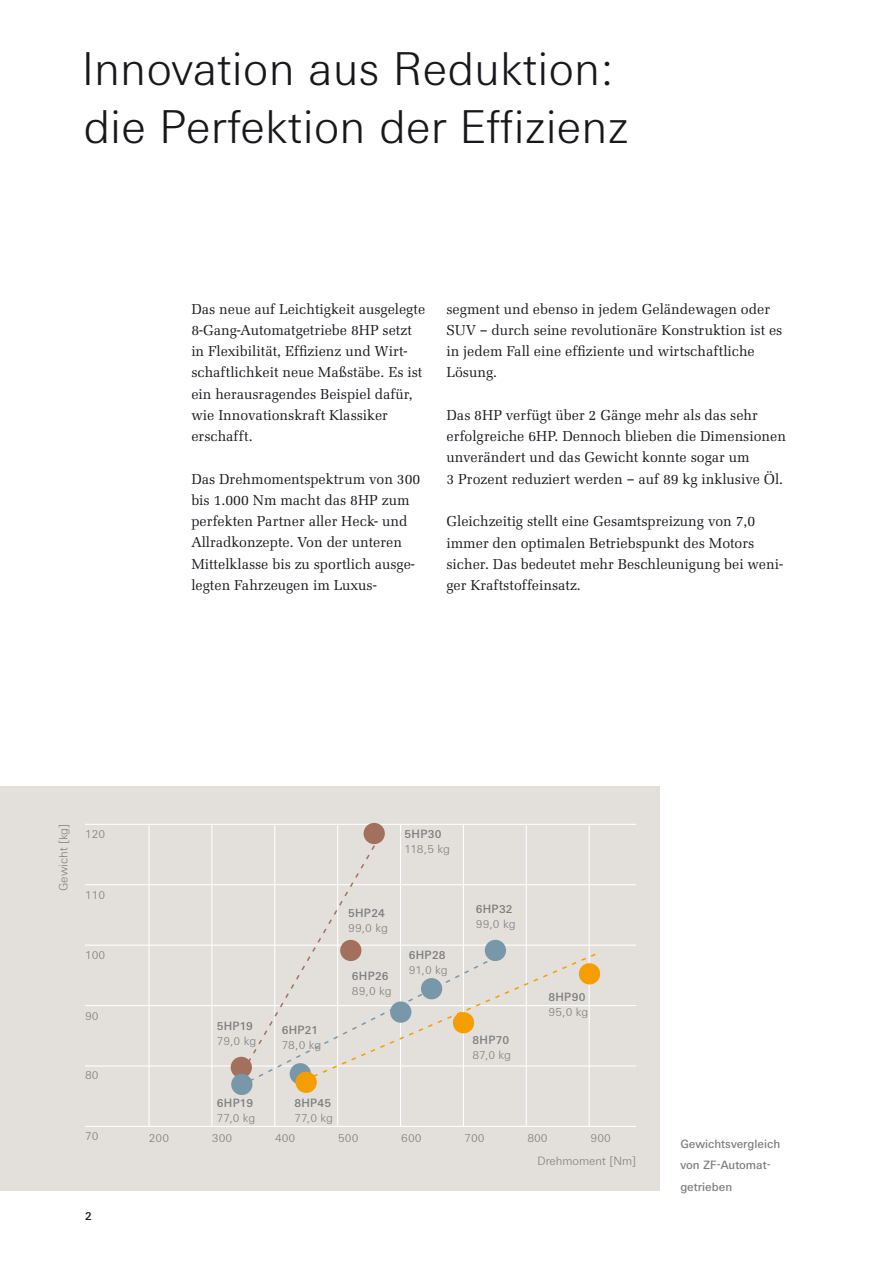
<style>
.page{position:relative;width:893px;height:1263px;background:#fff}
.page>*{position:absolute;margin:0;border:0;box-sizing:border-box;transform-origin:0 0}
.t1{font:300 47.25px/58.5px "ZF Sans";color:#1a171c}
.t2{font:13.65px/21.3px "ZF Serif";color:#1a171c}
.t3{font:300 12px "ZF Sans";color:#7b7c7e}
.t4{font:500 12px/21.3px "ZF Sans";color:#7b7c7e}
.t5{font:500 12px "ZF Sans";color:#1a171c}
</style>
<div class="page">
<div style="left:0;top:787px;width:659px;height:404px;background:#e3e0db"></div>
<hr style="left:589px;top:825px;width:1px;height:302px;background:#fff">
<hr style="left:148px;top:825px;width:2px;height:302px;background:#fff">
<hr style="left:211px;top:825px;width:1px;height:302px;background:#fff">
<hr style="left:274px;top:825px;width:1px;height:302px;background:#fff">
<hr style="left:337px;top:825px;width:1px;height:302px;background:#fff">
<hr style="left:400px;top:825px;width:1px;height:302px;background:#fff">
<hr style="left:463px;top:825px;width:1px;height:302px;background:#fff">
<hr style="left:526px;top:825px;width:1px;height:302px;background:#fff">
<hr style="left:85px;top:1126px;width:551px;height:1px;background:#fff">
<hr style="left:85px;top:1065px;width:551px;height:1px;background:#fff">
<hr style="left:85px;top:1005px;width:551px;height:1px;background:#fff">
<hr style="left:85px;top:884px;width:551px;height:1px;background:#fff">
<hr style="left:85px;top:824px;width:551px;height:1px;background:#fff">
<hr style="left:85px;top:944px;width:551px;height:2px;background:#fff">
<svg style="left:246px;top:834px;width:351px;height:249px"></svg>
<div style="left:453px;top:1012px;width:21px;height:21px;background:#f49e00;border-radius:50%"></div>
<div style="left:579px;top:963px;width:21px;height:21px;background:#f49e00;border-radius:50%"></div>
<div style="left:295px;top:1071px;width:22px;height:22px;background:#f49e00;border-radius:50%"></div>
<div style="left:485px;top:940px;width:21px;height:21px;background:#7898aa;border-radius:50%"></div>
<div style="left:421px;top:978px;width:21px;height:21px;background:#7898aa;border-radius:50%"></div>
<div style="left:390px;top:1001px;width:21px;height:22px;background:#7898aa;border-radius:50%"></div>
<div style="left:364px;top:823px;width:21px;height:21px;background:#a3705d;border-radius:50%"></div>
<div style="left:231px;top:1057px;width:21px;height:21px;background:#a3705d;border-radius:50%"></div>
<div style="left:231px;top:1074px;width:21px;height:21px;background:#7898aa;border-radius:50%"></div>
<h1 class="t1" style="left:82px;top:44px;width:548px">Innovation aus Reduktion: die Perfektion der Effizienz</h1>
<p class="t2" style="left:191px;top:299px;width:235px">Das neue auf Leichtigkeit ausgelegte<br>8-Gang-Automatgetriebe 8HP setzt in Flexibilität, Effizienz und Wirt&shy;schaftlichkeit neue Maßstäbe. Es ist ein heraus ragendes Beispiel dafür, wie Innovationskraft Klassiker erschafft.</p>
<p class="t2" style="left:191px;top:469px;width:231px">Das Drehmomentspektrum von 300 bis 1.000 Nm macht das 8HP zum perfekten Partner aller Heck- und<br>Allradkonzepte. Von der unteren<br>Mittelklasse bis zu sportlich ausge&shy;legten Fahrzeugen im Luxus-</p>
<p class="t2" style="left:446px;top:299px;width:337px">segment und ebenso in jedem Geländewagen oder SUV – durch seine revolutionäre Konstruktion ist es in jedem Fall eine effiziente und wirtschaftliche Lösung.</p>
<p class="t2" style="left:446px;top:406px;width:341px">Das 8HP verfügt über 2 Gänge mehr als das sehr erfolgreiche 6HP. Dennoch blieben die Dimensionen unverändert und das Gewicht konnte sogar um<br>3 Prozent reduziert werden – auf 89 kg inklusive Öl.</p>
<p class="t2" style="left:446px;top:512px;width:338px">Gleichzeitig stellt eine Gesamtspreizung von 7,0 immer den optimalen Betriebspunkt des Motors sicher. Das bedeutet mehr Beschleunigung bei weni&shy;ger Kraftstoffeinsatz.</p>
<p class="t3" style="left:59px;top:891px;width:68px;rotate:-90deg">Gewicht [kg]</p>
<p class="t3" style="left:85px;top:829px;width:22px">120</p>
<p class="t3" style="left:85px;top:891px;width:22px">110</p>
<p class="t3" style="left:85px;top:951px;width:22px">100</p>
<p class="t3" style="left:85px;top:1012px;width:15px">90</p>
<p class="t3" style="left:85px;top:1070px;width:15px">80</p>
<p class="t3" style="left:85px;top:1132px;width:15px">70</p>
<p class="t5" style="left:85px;top:1212px;width:8px">2</p>
<p class="t4" style="left:217px;top:1016px;width:38px">5HP19</p>
<p class="t3" style="left:217px;top:1037px;width:41px">79,0 kg</p>
<p class="t4" style="left:217px;top:1093px;width:38px">6HP19</p>
<p class="t3" style="left:217px;top:1113px;width:40px">77,0 kg</p>
<p class="t4" style="left:405px;top:824px;width:39px">5HP30</p>
<p class="t3" style="left:405px;top:844px;width:47px">118,5 kg</p>
<p class="t4" style="left:282px;top:1020px;width:38px">6HP21</p>
<p class="t3" style="left:282px;top:1040px;width:41px">78,0 kg</p>
<p class="t4" style="left:348px;top:903px;width:38px">5HP24</p>
<p class="t3" style="left:348px;top:923px;width:41px">99,0 kg</p>
<p class="t4" style="left:352px;top:967px;width:38px">6HP26</p>
<p class="t3" style="left:352px;top:987px;width:41px">89,0 kg</p>
<p class="t4" style="left:409px;top:945px;width:38px">6HP28</p>
<p class="t3" style="left:409px;top:966px;width:40px">91,0 kg</p>
<p class="t4" style="left:294px;top:1093px;width:38px">8HP45</p>
<p class="t3" style="left:294px;top:1113px;width:40px">77,0 kg</p>
<p class="t4" style="left:476px;top:899px;width:39px">6HP32</p>
<p class="t3" style="left:476px;top:919px;width:41px">99,0 kg</p>
<p class="t4" style="left:472px;top:1030px;width:38px">8HP70</p>
<p class="t3" style="left:472px;top:1051px;width:40px">87,0 kg</p>
<p class="t4" style="left:548px;top:988px;width:39px">8HP90</p>
<p class="t3" style="left:548px;top:1008px;width:41px">95,0 kg</p>
<p class="t3" style="left:149px;top:1134px;width:22px">200</p>
<p class="t3" style="left:275px;top:1134px;width:22px">400</p>
<p class="t3" style="left:338px;top:1134px;width:22px">500</p>
<p class="t3" style="left:401px;top:1134px;width:22px">600</p>
<p class="t3" style="left:464px;top:1134px;width:22px">700</p>
<p class="t3" style="left:527px;top:1134px;width:22px">800</p>
<p class="t3" style="left:212px;top:1134px;width:22px">300</p>
<p class="t3" style="left:590px;top:1134px;width:22px">900</p>
<p class="t3" style="left:537px;top:1156px;width:100px">Drehmoment [Nm]</p>
<p class="t4" style="left:680px;top:1134px;width:101px">Gewichtsvergleich von ZF-Automat&shy;getrieben</p>
</div>
